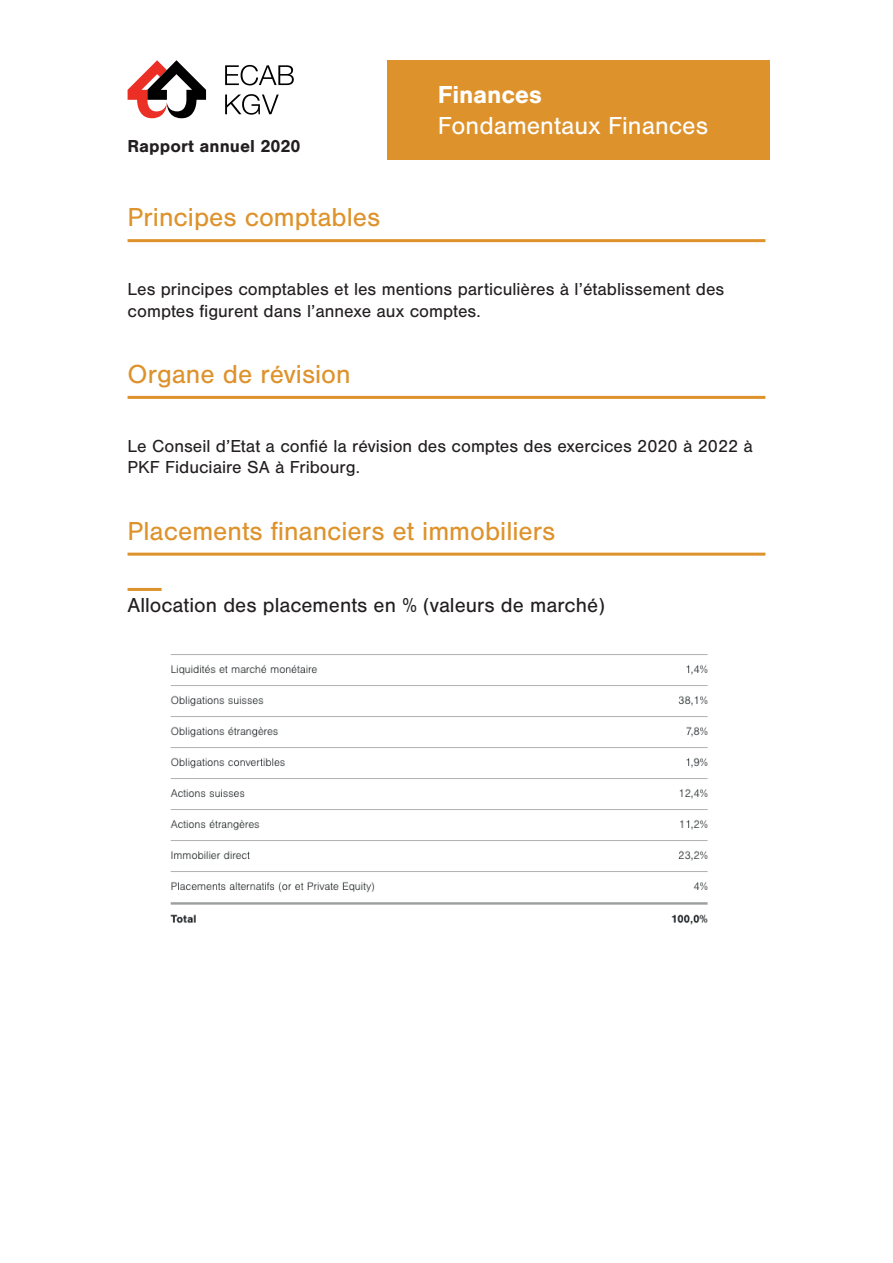
<style>
.page{position:relative;width:893px;height:1263px;background:#fff}
.page>*{position:absolute;margin:0;border:0;box-sizing:border-box;transform-origin:0 0}
.t1{font:27px "Nimbus San";color:#de922b}
.t2{font:25.5px "Nimbus San";color:#fff}
.t3{font:700 25.5px "Nimbus San";letter-spacing:-.01em;color:#fff}
.t4{font:21px "Nimbus San";color:#231f20}
.t5{font:18px/21.6px "Nimbus San";color:#231f20}
.t6{font:700 18px "Nimbus San";color:#231f20}
</style>
<div class="page">
<svg style="left:128px;top:60px;width:78px;height:58px"></svg>
<svg style="left:225px;top:94px;width:54px;height:21px"></svg>
<svg style="left:225px;top:65px;width:69px;height:20px"></svg>
<div style="left:387px;top:60px;width:383px;height:99px;background:#de922b"></div>
<hr style="left:128px;top:239px;width:637px;height:3px;background:#de922b">
<hr style="left:128px;top:396px;width:637px;height:3px;background:#de922b">
<hr style="left:128px;top:553px;width:637px;height:3px;background:#de922b">
<hr style="left:128px;top:588px;width:34px;height:3px;background:#de922b">
<img style="left:170px;top:654px;width:538px;height:271px">
<p class="t6" style="left:128px;top:136px;width:175px">Rapport annuel 2020</p>
<h1 class="t1" style="left:128px;top:203px;width:254px">Principes comptables</h1>
<h2 class="t3" style="left:438px;top:80px;width:105px">Finances</h2>
<h2 class="t2" style="left:438px;top:111px;width:272px">Fondamentaux Finances</h2>
<p class="t5" style="left:128px;top:279px;width:598px">Les principes comptables et les mentions particulières à l’établissement des comptes figurent dans l’annexe aux comptes.</p>
<h1 class="t1" style="left:128px;top:359px;width:225px">Organe de révision</h1>
<p class="t5" style="left:128px;top:435px;width:627px">Le Conseil d’Etat a confié la révision des comptes des exercices 2020 à 2022 à<br>PKF Fiduciaire SA à Fribourg.</p>
<h1 class="t1" style="left:128px;top:516px;width:429px">Placements financiers et immobiliers</h1>
<p class="t4" style="left:128px;top:594px;width:479px">Allocation des placements en % (valeurs de marché)</p>
</div>
